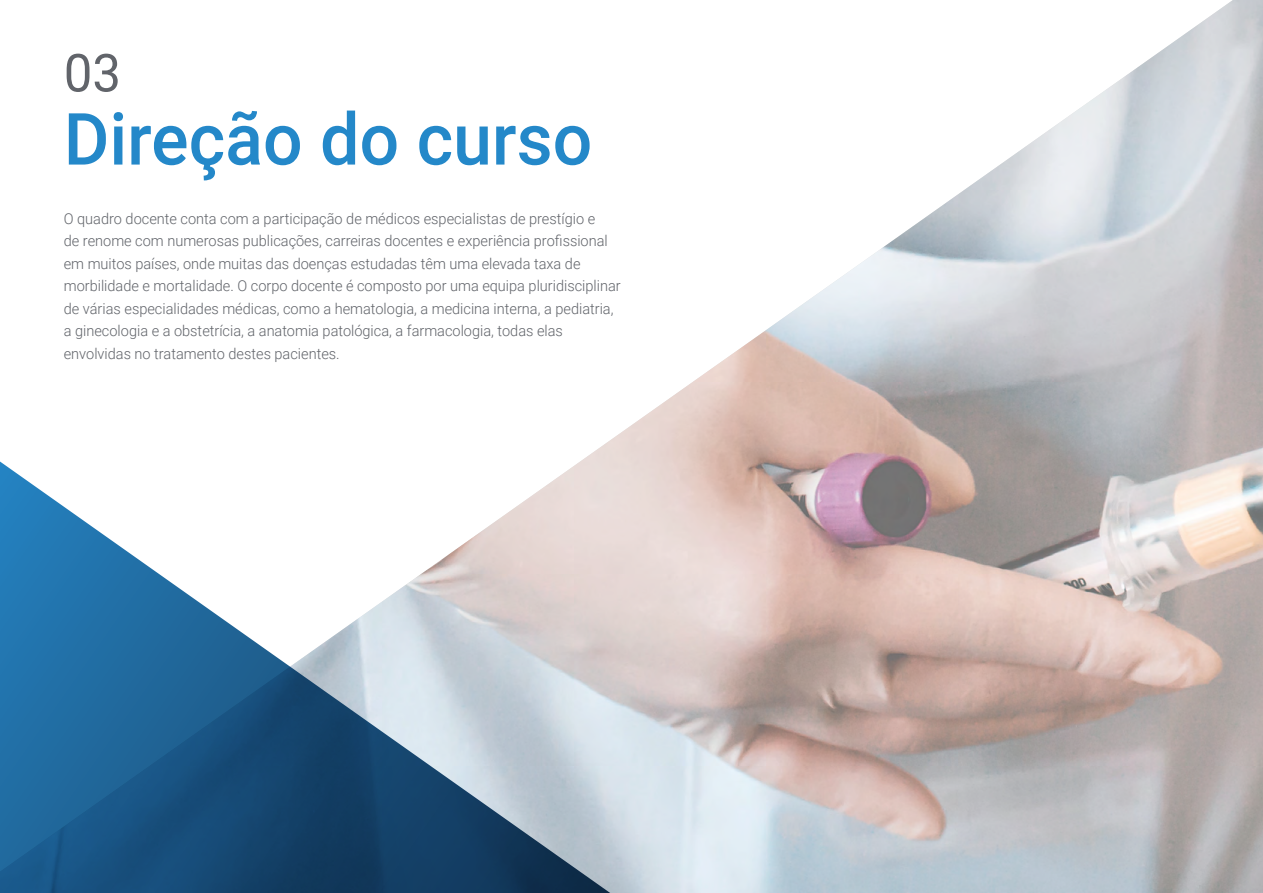
<style>
.page{position:relative;width:1263px;height:893px;background:#fff}
.page>*{position:absolute;margin:0;border:0;box-sizing:border-box;transform-origin:0 0}
.t1{font:500 72px "Roboto";color:#2488c9}
.t2{font:52.5px "Roboto";color:#61646a}
.t3{font:300 15px/22.5px "Roboto";color:#61646a}
</style>
<div class="page">
<img style="left:602px;top:0;width:661px;height:893px">
<svg style="left:0;top:446px;width:640px;height:447px"></svg>
<h2 class="t2" style="left:64px;top:36px;width:59px">03</h2>
<h1 class="t1" style="left:64px;top:89px;width:530px">Direção do curso</h1>
<p class="t3" style="left:64px;top:207px;width:558px">O quadro docente conta com a participação de médicos especialistas de prestígio e<br>de renome com numerosas publicações, carreiras docentes e experiência profissional em muitos países, onde muitas das doenças estudadas têm uma elevada taxa de morbilidade e mortalidade. O corpo docente é composto por uma equipa pluridisciplinar de várias especialidades médicas, como a hematologia, a medicina interna, a pediatria, a ginecologia e a obstetrícia, a anatomia patológica, a farmacologia, todas elas envolvidas no tratamento destes pacientes.</p>
</div>
